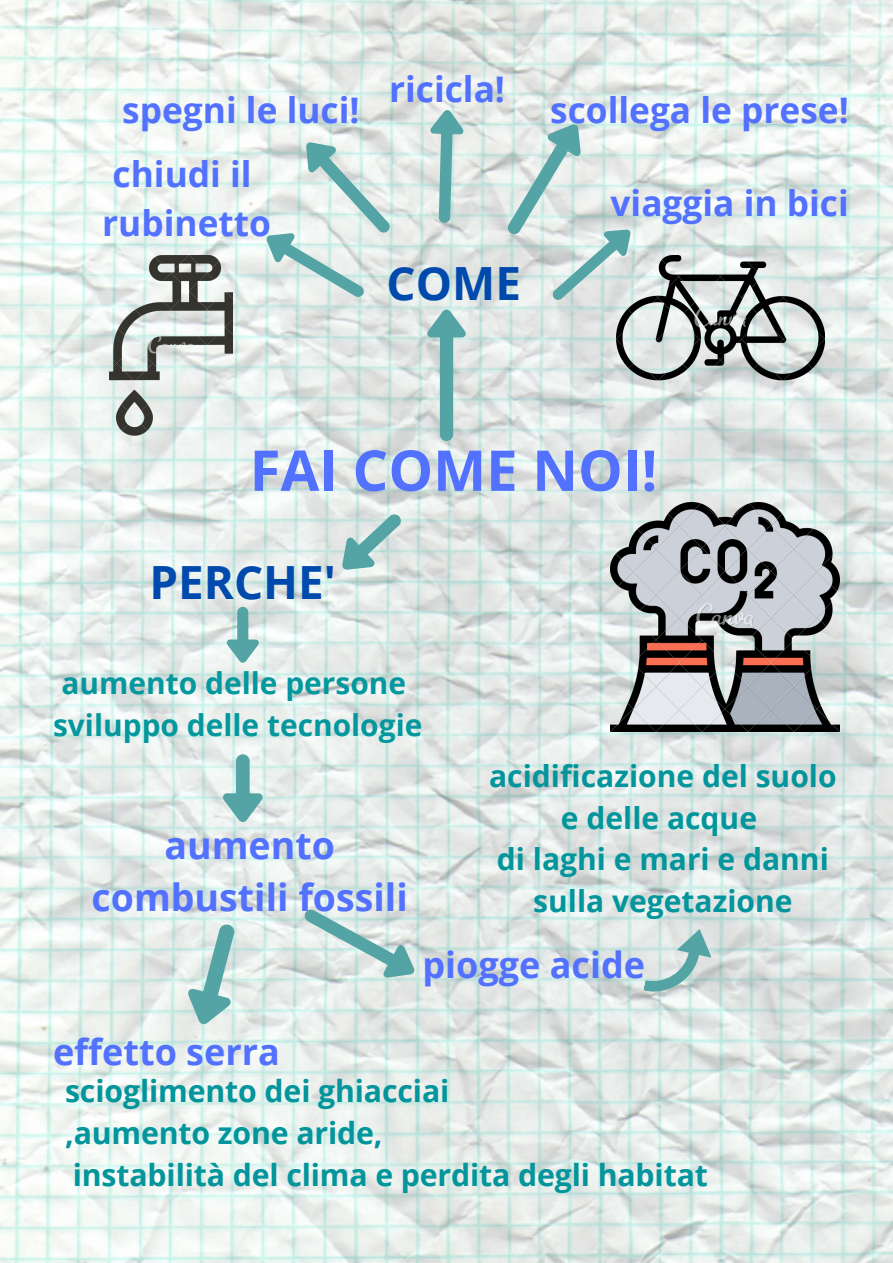
<style>
.page{position:relative;width:893px;height:1263px;background:#fff}
.page>*{position:absolute;margin:0;border:0;box-sizing:border-box;transform-origin:0 0}
.t1{font:700 56.25px "Open Sans";color:#5271ff}
.t2{font:700 45.75px "Open Sans";color:#004aad}
.t3{font:700 37.5px/52.3px "Open Sans";color:#5271ff;text-align:center}
.t4{font:700 36px "Open Sans";color:#5271ff}
.t5{font:700 35.25px/49px "Open Sans";color:#5271ff}
.t6{font:700 30.3px "Open Sans";letter-spacing:-.005em;color:#02959c}
.t7{font:700 30px/41.6px "Open Sans";color:#02959c;text-align:center}
.t8{font:700 29.85px "Open Sans";color:#03989e}
</style>
<div class="page">
<img style="left:0;top:0;width:893px;height:1263px">
<svg style="left:427px;top:310px;width:39px;height:131px;background:#a6c9c8"></svg>
<svg style="left:428px;top:110px;width:36px;height:113px;background:#adcfcd"></svg>
<svg style="left:259px;top:132px;width:141px;height:176px"></svg>
<svg style="left:495px;top:115px;width:145px;height:195px;background:#cedfdc"></svg>
<svg style="left:331px;top:503px;width:81px;height:79px;background:#c3d8d7"></svg>
<svg style="left:223px;top:754px;width:40px;height:68px"></svg>
<svg style="left:297px;top:897px;width:125px;height:91px;background:#c8ddda"></svg>
<svg style="left:181px;top:919px;width:69px;height:110px;background:#bedad7"></svg>
<svg style="left:643px;top:920px;width:74px;height:83px;background:#c2d6d6"></svg>
<img style="left:610px;top:503px;width:229px;height:229px">
<img style="left:109px;top:255px;width:124px;height:180px">
<img style="left:616px;top:255px;width:208px;height:127px">
<svg style="left:227px;top:607px;width:32px;height:56px"></svg>
<p class="t5" style="left:122px;top:85px;width:239px">spegni le luci!</p>
<p class="t5" style="left:102px;top:148px;width:170px">chiudi il rubinetto</p>
<p class="t5" style="left:389px;top:64px;width:117px">ricicla!</p>
<p class="t2" style="left:386px;top:251px;width:136px">COME</p>
<p class="t5" style="left:550px;top:85px;width:300px">scollega le prese!</p>
<p class="t5" style="left:610px;top:178px;width:240px">viaggia in bici</p>
<p class="t1" style="left:250px;top:431px;width:409px">FAI COME NOI!</p>
<p class="t2" style="left:149px;top:550px;width:188px">PERCHE'</p>
<p class="t8" style="left:62px;top:662px;width:346px">aumento delle persone</p>
<p class="t8" style="left:53px;top:704px;width:371px">sviluppo delle tecnologie</p>
<p class="t3" style="left:92px;top:818px;width:318px">aumento combustili fossili</p>
<p class="t7" style="left:489px;top:755px;width:349px">acidificazione del suolo e delle acque</p>
<p class="t7" style="left:497px;top:838px;width:333px">di laghi e mari e danni sulla vegetazione</p>
<p class="t4" style="left:53px;top:1026px;width:228px">effetto serra</p>
<p class="t4" style="left:422px;top:939px;width:224px">piogge acide</p>
<p class="t6" style="left:65px;top:1070px;width:386px">scioglimento dei ghiacciai</p>
<p class="t6" style="left:65px;top:1112px;width:319px">,aumento zone aride,</p>
<p class="t6" style="left:73px;top:1154px;width:637px">instabilità del clima e perdita degli habitat</p>
</div>
